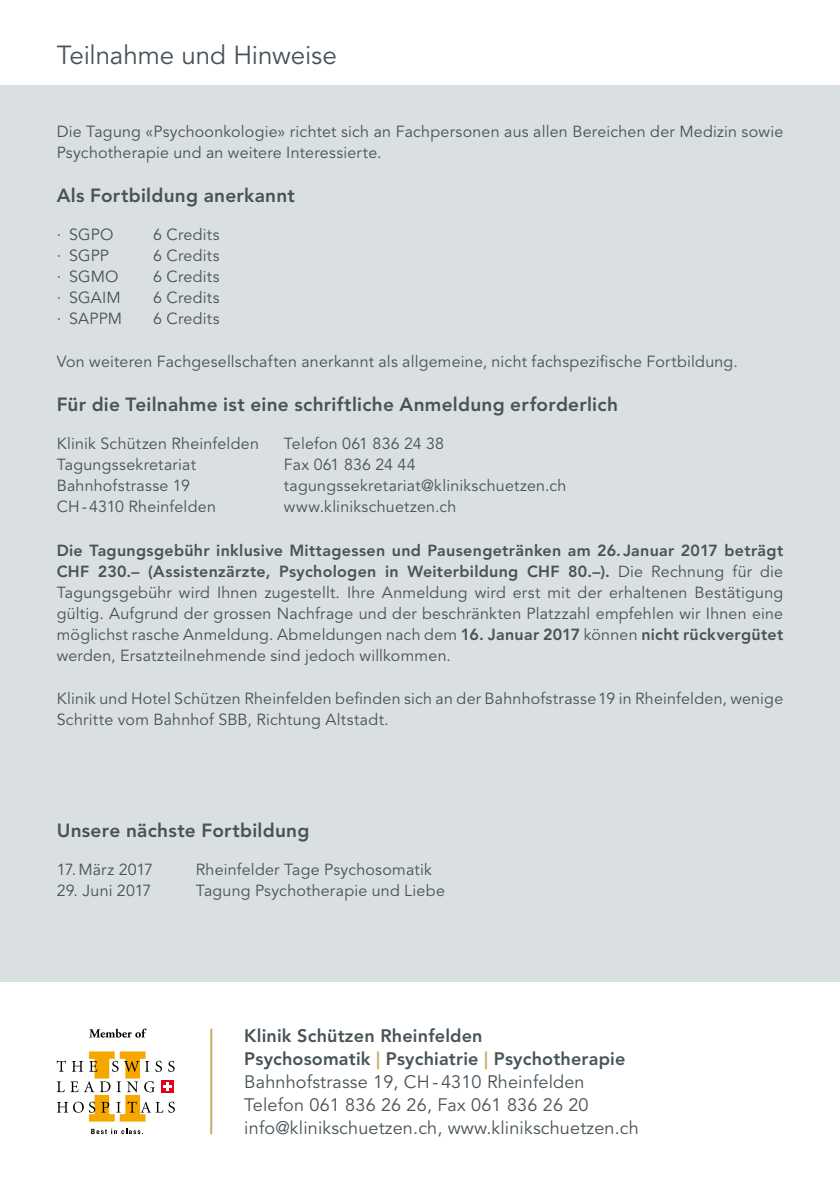
<style>
.page{position:relative;width:840px;height:1191px;background:#fff}
.page>*{position:absolute;margin:0;border:0;box-sizing:border-box;transform-origin:0 0}
.t1{font:26px "Avenir LT Std";letter-spacing:-.005em;color:#485258}
.t2{font:800 19px "Avenir LT Std";letter-spacing:.015em;color:#485258}
.t3{font:18px/23px "Avenir LT Std";letter-spacing:.01em;color:#485258}
.t4{font:16px/21px "Avenir LT Std";letter-spacing:.015em;color:#485258}
.s1{font-weight:800}
.s2{font-weight:800;color:#c5b064}
</style>
<div class="page">
<div style="left:0;top:85px;width:839px;height:896px;background:#dadfe2"></div>
<hr style="left:839px;top:486px;width:1px;height:705px;background:#f5efdf">
<svg style="left:91px;top:1128px;width:52px;height:6px"></svg>
<svg style="left:57px;top:1051px;width:118px;height:70px"></svg>
<svg style="left:89px;top:1028px;width:57px;height:9px"></svg>
<hr style="left:210px;top:1028px;width:2px;height:106px;background:#c5b064">
<h1 class="t1" style="left:57px;top:40px;width:281px">Teilnahme und Hinweise</h1>
<p class="t4" style="left:57px;top:121px;width:727px">Die Tagung «Psychoonkologie» richtet sich an Fachpersonen aus allen Bereichen der Medizin sowie<br>Psychotherapie und an weitere Interessierte.</p>
<p class="t2" style="left:57px;top:184px;width:239px">Als Fortbildung anerkannt</p>
<p class="t4" style="left:57px;top:224px;width:58px">· SGPO</p>
<p class="t4" style="left:153px;top:224px;width:68px">6 Credits</p>
<p class="t4" style="left:57px;top:245px;width:54px">· SGPP</p>
<p class="t4" style="left:153px;top:245px;width:68px">6 Credits</p>
<p class="t4" style="left:57px;top:266px;width:63px">· SGMO</p>
<p class="t4" style="left:153px;top:266px;width:68px">6 Credits</p>
<p class="t4" style="left:57px;top:287px;width:65px">· SGAIM</p>
<p class="t4" style="left:153px;top:287px;width:68px">6 Credits</p>
<p class="t4" style="left:57px;top:308px;width:67px">· SAPPM</p>
<p class="t4" style="left:153px;top:308px;width:68px">6 Credits</p>
<p class="t4" style="left:57px;top:352px;width:682px">Von weiteren Fachgesellschaften anerkannt als allgemeine, nicht fachspezifische Fortbildung.</p>
<p class="t2" style="left:57px;top:393px;width:562px">Für die Teilnahme ist eine schriftliche Anmeldung erforderlich</p>
<p class="t4" style="left:57px;top:433px;width:203px">Klinik Schützen Rheinfelden</p>
<p class="t4" style="left:283px;top:433px;width:162px">Telefon 061 836 24 38</p>
<p class="t4" style="left:57px;top:454px;width:141px">Tagungssekretariat</p>
<p class="t4" style="left:283px;top:454px;width:133px">Fax 061 836 24 44</p>
<p class="t4" style="left:57px;top:475px;width:135px">Bahnhofstrasse 19</p>
<p class="t4" style="left:283px;top:475px;width:284px">tagungssekretariat@klinikschuetzen.ch</p>
<p class="t4" style="left:57px;top:496px;width:161px">CH-4310 Rheinfelden</p>
<p class="t4" style="left:283px;top:496px;width:174px">www.klinikschuetzen.ch</p>
<p class="t4" style="left:57px;top:540px;width:727px;text-align:justify"><span class="s1">Die Tagungsgebühr inklusive Mittagessen und Pausengetränken am 26.Januar 2017 beträgt CHF 230.– (Assistenzärzte, Psychologen in Weiterbildung CHF 80.–).</span> Die Rechnung für die Tagungsgebühr wird Ihnen zugestellt. Ihre Anmeldung wird erst mit der erhaltenen Bestätigung gültig. Aufgrund der grossen Nachfrage und der beschränkten Platzzahl empfehlen wir Ihnen eine möglichst rasche Anmeldung. Abmeldungen nach dem <span class="s1">16. Januar 2017</span> können <span class="s1">nicht rückvergütet </span>werden, Ersatzteilnehmende sind jedoch willkommen.</p>
<p class="t4" style="left:57px;top:689px;width:727px">Klinik und Hotel Schützen Rheinfelden befinden sich an der Bahnhofstrasse19 in Rheinfelden, wenige<br>Schritte vom Bahnhof SBB, Richtung Altstadt.</p>
<p class="t2" style="left:57px;top:819px;width:254px">Unsere nächste Fortbildung</p>
<p class="t4" style="left:57px;top:859px;width:98px">17.März 2017</p>
<p class="t4" style="left:196px;top:859px;width:237px">Rheinfelder Tage Psychosomatik</p>
<p class="t4" style="left:57px;top:880px;width:96px">29. Juni 2017</p>
<p class="t4" style="left:196px;top:880px;width:250px">Tagung Psychotherapie und Liebe</p>
<p class="t3" style="left:244px;top:1025px;width:396px"><span class="s1">Klinik Schützen Rheinfelden<br>Psychosomatik</span> <span class="s2">|</span> <span class="s1">Psychiatrie</span> <span class="s2">|</span> <span class="s1">Psychotherapie </span>Bahnhofstrasse 19, CH - 4310 Rheinfelden Telefon 061 836 26 26, Fax 061 836 26 20 info@klinikschuetzen.ch, www.klinikschuetzen.ch</p>
</div>
